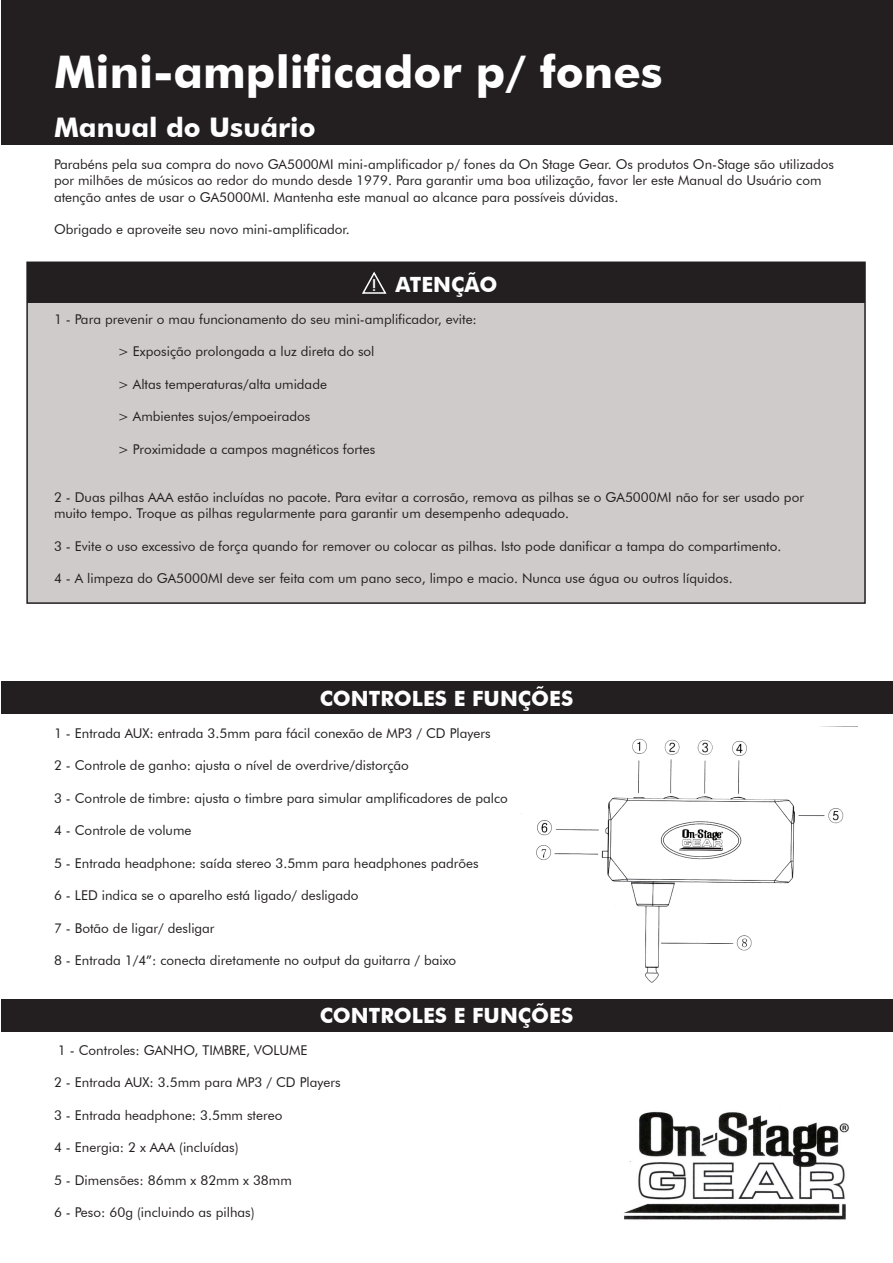
<style>
.page{position:relative;width:893px;height:1263px;background:#fff}
.page>*{position:absolute;margin:0;border:0;box-sizing:border-box;transform-origin:0 0}
.t1{font:700 45px "Futura BT";color:#fff}
.t2{font:700 27px "Futura BT";color:#fff}
.t3{font:700 21px "Futura BT";color:#fff}
.t4{font:500 16.5px "Futura BT";color:#fff}
.t5{font:13.5px/16.2px "Futura BT";color:#231f20}
</style>
<div class="page">
<img style="left:521px;top:738px;width:323px;height:245px">
<div style="left:1px;top:681px;width:891px;height:33px;background:#231f20"></div>
<div style="left:1px;top:999px;width:891px;height:33px;background:#231f20"></div>
<div style="left:27px;top:262px;width:838px;height:341px;background:#cfcbca"></div>
<div style="left:27px;top:262px;width:838px;height:41px;background:#231f20"></div>
<div style="left:1px;top:1px;width:891px;height:144px;background:#231f20"></div>
<svg style="left:362px;top:271px;width:25px;height:23px"></svg>
<img style="left:624px;top:1111px;width:225px;height:109px">
<h1 class="t1" style="left:54px;top:45px;width:610px">Mini-amplificador p/ fones</h1>
<h2 class="t2" style="left:54px;top:111px;width:263px">Manual do Usuário</h2>
<p class="t5" style="left:54px;top:156px;width:782px">Parabéns pela sua compra do novo GA5000MI mini-amplificador p/ fones da On Stage Gear. Os produtos On-Stage são utilizados por milhões de músicos ao redor do mundo desde 1979. Para garantir uma boa utilização, favor ler este Manual do Usuário com atenção antes de usar o GA5000MI. Mantenha este manual ao alcance para possíveis dúvidas.</p>
<p class="t5" style="left:54px;top:221px;width:297px">Obrigado e aproveite seu novo mini-amplificador.</p>
<h3 class="t3" style="left:395px;top:271px;width:104px">ATENÇÃO</h3>
<p class="t5" style="left:54px;top:311px;width:424px">1 - Para prevenir o mau funcionamento do seu mini-amplificador, evite:</p>
<p class="t5" style="left:118px;top:343px;width:258px">&gt; Exposição prolongada a luz direta do sol</p>
<p class="t5" style="left:118px;top:376px;width:211px">&gt; Altas temperaturas/alta umidade</p>
<p class="t5" style="left:118px;top:408px;width:194px">&gt; Ambientes sujos/empoeirados</p>
<p class="t5" style="left:118px;top:441px;width:259px">&gt; Proximidade a campos magnéticos fortes</p>
<p class="t5" style="left:54px;top:489px;width:752px">2 - Duas pilhas AAA estão incluídas no pacote. Para evitar a corrosão, remova as pilhas se o GA5000MI não for ser usado por muito tempo. Troque as pilhas regularmente para garantir um desempenho adequado.</p>
<p class="t5" style="left:54px;top:538px;width:729px">3 - Evite o uso excessivo de força quando for remover ou colocar as pilhas. Isto pode danificar a tampa do compartimento.</p>
<p class="t5" style="left:54px;top:570px;width:680px">4 - A limpeza do GA5000MI deve ser feita com um pano seco, limpo e macio. Nunca use água ou outros líquidos.</p>
<p class="t4" style="left:371px;top:275px;width:7px">!</p>
<h3 class="t3" style="left:320px;top:685px;width:255px">CONTROLES E FUNÇÕES</h3>
<p class="t5" style="left:54px;top:725px;width:438px">1 - Entrada AUX: entrada 3.5mm para fácil conexão de MP3 / CD Players</p>
<p class="t5" style="left:54px;top:757px;width:356px">2 - Controle de ganho: ajusta o nível de overdrive/distorção</p>
<p class="t5" style="left:54px;top:790px;width:455px">3 - Controle de timbre: ajusta o timbre para simular amplificadores de palco</p>
<p class="t5" style="left:54px;top:822px;width:139px">4 - Controle de volume</p>
<p class="t5" style="left:54px;top:855px;width:426px">5 - Entrada headphone: saída stereo 3.5mm para headphones padrões</p>
<p class="t5" style="left:54px;top:887px;width:306px">6 - LED indica se o aparelho está ligado/ desligado</p>
<p class="t5" style="left:54px;top:919px;width:162px">7 - Botão de ligar/ desligar</p>
<p class="t5" style="left:54px;top:952px;width:404px">8 - Entrada 1/4”: conecta diretamente no output da guitarra / baixo</p>
<h3 class="t3" style="left:320px;top:1002px;width:255px">CONTROLES E FUNÇÕES</h3>
<p class="t5" style="left:58px;top:1042px;width:251px">1 - Controles: GANHO, TIMBRE, VOLUME</p>
<p class="t5" style="left:54px;top:1074px;width:288px">2 - Entrada AUX: 3.5mm para MP3 / CD Players</p>
<p class="t5" style="left:54px;top:1107px;width:230px">3 - Entrada headphone: 3.5mm stereo</p>
<p class="t5" style="left:54px;top:1139px;width:186px">4 - Energia: 2 x AAA (incluídas)</p>
<p class="t5" style="left:54px;top:1171px;width:239px">5 - Dimensões: 86mm x 82mm x 38mm</p>
<p class="t5" style="left:54px;top:1204px;width:202px">6 - Peso: 60g (incluindo as pilhas)</p>
</div>
